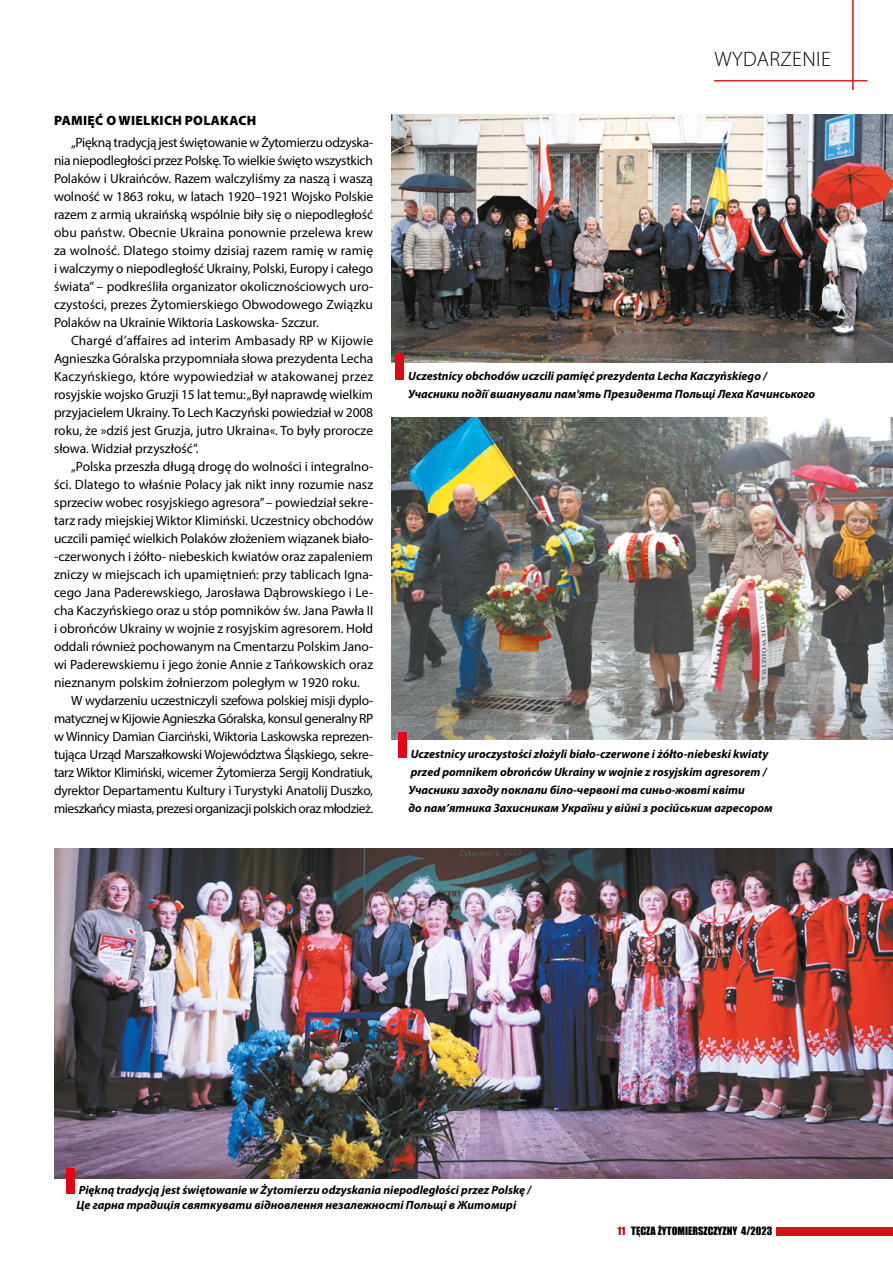
<style>
.page{position:relative;width:893px;height:1263px;background:#fff}
.page>*{position:absolute;margin:0;border:0;box-sizing:border-box;transform-origin:0 0}
.t1{font:300 21px "Myriad Pro";letter-spacing:.02em;color:#000}
.t2{font:13.5px/18px "Myriad Pro";letter-spacing:-.005em;color:#000;text-align:justify}
.t3{font:13.5px "Myriad Pro";letter-spacing:-.025em;color:#000}
.t4{font:13.5px "Myriad Pro";letter-spacing:-.035em;color:#000}
.t5{font:13.5px "Myriad Pro";letter-spacing:-.03em;color:#000}
.t6{font:900 13.5px "Myriad Pro";letter-spacing:.02em;color:#000}
.t7{font:italic 700 12px/18px "Myriad Pro";color:#000}
.t8{font:10.5px "Impact";color:#000}
.s1{color:#b70e0c}
</style>
<div class="page">
<img style="left:54px;top:848px;width:839px;height:330px">
<img style="left:391px;top:418px;width:502px;height:322px">
<img style="left:391px;top:115px;width:502px;height:247px">
<hr style="left:714px;top:80px;width:153px;height:1px;background:#cd1719">
<hr style="left:852px;top:0;width:1px;height:90px;background:#cd1719">
<div style="left:398px;top:732px;width:8px;height:26px;background:#e30613"></div>
<div style="left:395px;top:355px;width:9px;height:25px;background:#e30613"></div>
<div style="left:66px;top:1168px;width:8px;height:25px;background:#e30613"></div>
<div style="left:776px;top:1227px;width:117px;height:8px;background:#cd1719"></div>
<p class="t6" style="left:54px;top:111px;width:204px">PAMIĘĆ O WIELKICH POLAKACH</p>
<p class="t2" style="left:54px;top:133px;width:321px;text-indent:17px">„Piękną tradycją jest świętowanie w Żytomierzu odzyska&shy;nia niepodległości przez Polskę. To wielkie święto wszystkich Polaków i Ukraińców. Razem walczyliśmy za naszą i waszą wolność w 1863 roku, w latach 1920–1921 Wojsko Polskie razem z armią ukraińską wspólnie biły się o niepodległość obu państw. Obecnie Ukraina ponownie przelewa krew za wolność. Dlatego stoimy dzisiaj razem ramię w ramię i walczymy o niepodległość Ukrainy, Polski, Europy i całego świata” – podkreśliła organizator okolicznościowych uro&shy;czystości, prezes Żytomierskiego Obwodowego Związku Polaków na Ukrainie Wiktoria Laskowska- Szczur.</p>
<p class="t2" style="left:54px;top:331px;width:321px;text-indent:17px">Chargé d’affaires ad interim Ambasady RP w Kijowie Agnieszka Góralska przypomniała słowa prezydenta Lecha Kaczyńskiego, które wypowiedział w atakowanej przez rosyjskie wojsko Gruzji 15 lat temu: „Był naprawdę wielkim przyjacielem Ukrainy. To Lech Kaczyński powiedział w 2008 roku, że »dziś jest Gruzja, jutro Ukraina«. To były prorocze słowa. Widział przyszłość”.</p>
<p class="t2" style="left:71px;top:457px;width:304px">„Polska przeszła długą drogę do wolności i integralno-</p>
<p class="t2" style="left:54px;top:475px;width:321px">ści. Dlatego to właśnie Polacy jak nikt inny rozumie nasz</p>
<p class="t2" style="left:54px;top:493px;width:321px">sprzeciw wobec rosyjskiego agresora” – powiedział sekre-</p>
<p class="t2" style="left:54px;top:511px;width:321px">tarz rady miejskiej Wiktor Klimiński. Uczestnicy obchodów</p>
<p class="t2" style="left:54px;top:529px;width:321px">uczcili pamięć wielkich Polaków złożeniem wiązanek biało-</p>
<p class="t2" style="left:54px;top:547px;width:320px">-czerwonych i żółto- niebeskich kwiatów oraz zapaleniem</p>
<p class="t2" style="left:54px;top:565px;width:321px">zniczy w miejscach ich upamiętnień: przy tablicach Igna-</p>
<p class="t2" style="left:54px;top:583px;width:321px">cego Jana Paderewskiego, Jarosława Dąbrowskiego i Le-</p>
<p class="t2" style="left:54px;top:601px;width:321px">cha Kaczyńskiego oraz u stóp pomników św. Jana Pawła II</p>
<p class="t2" style="left:54px;top:619px;width:321px">i obrońców Ukrainy w wojnie z rosyjskim agresorem. Hołd</p>
<p class="t2" style="left:54px;top:637px;width:321px">oddali również pochowanym na Cmentarzu Polskim Jano-</p>
<p class="t2" style="left:54px;top:655px;width:321px">wi Paderewskiemu i jego żonie Annie z Tańkowskich oraz</p>
<p class="t2" style="left:54px;top:673px;width:307px">nieznanym polskim żołnierzom poległym w 1920 roku.</p>
<p class="t3" style="left:71px;top:692px;width:304px">W wydarzeniu uczestniczyli szefowa polskiej misji dyplo-</p>
<p class="t5" style="left:54px;top:710px;width:321px">matycznej w Kijowie Agnieszka Góralska, konsul generalny RP</p>
<p class="t2" style="left:54px;top:727px;width:321px">w Winnicy Damian Ciarciński, Wiktoria Laskowska reprezen-</p>
<p class="t2" style="left:54px;top:745px;width:321px">tująca Urząd Marszałkowski Województwa Śląskiego, sekre-</p>
<p class="t3" style="left:54px;top:764px;width:320px">tarz Wiktor Klimiński, wicemer Żytomierza Sergij Kondratiuk,</p>
<p class="t2" style="left:54px;top:781px;width:320px">dyrektor Departamentu Kultury i Turystyki Anatolij Duszko,</p>
<p class="t4" style="left:54px;top:800px;width:321px">mieszkańcy miasta, prezesi organizacji polskich oraz młodzież.</p>
<h1 class="t1" style="left:714px;top:47px;width:118px">WYDARZENIE</h1>
<p class="t7" style="left:408px;top:367px;width:409px">Uczestnicy obchodów uczcili pamięć prezydenta Lecha Kaczyńskiego /<br>Учасники події вшанували пам'ять Президента Польщі Леха Качинського</p>
<p class="t7" style="left:408px;top:744px;width:366px">Uczestnicy uroczystości złożyli biało-czerwone і żółto-niebeski kwiaty przed pomnikem obrońców Ukrainy w wojnie z rosyjskim agresorem / Учасники заходу поклали біло-червоні та синьо-жовті квіти<br>до пам’ятника Захисникам України у війні з російським агресором</p>
<p class="t7" style="left:77px;top:1182px;width:456px;line-height:15px">Piękną tradycją jest świętowanie w Żytomierzu odzyskania niepodległości przez Polskę /<br>Це гарна традиція святкувати відновлення незалежності Польщі в Житомирі</p>
<p class="t8" style="left:618px;top:1223px;width:156px"><span class="s1">11</span> TĘCZA ŻYTOMIERSZCZYZNY 4/2023</p>
</div>
